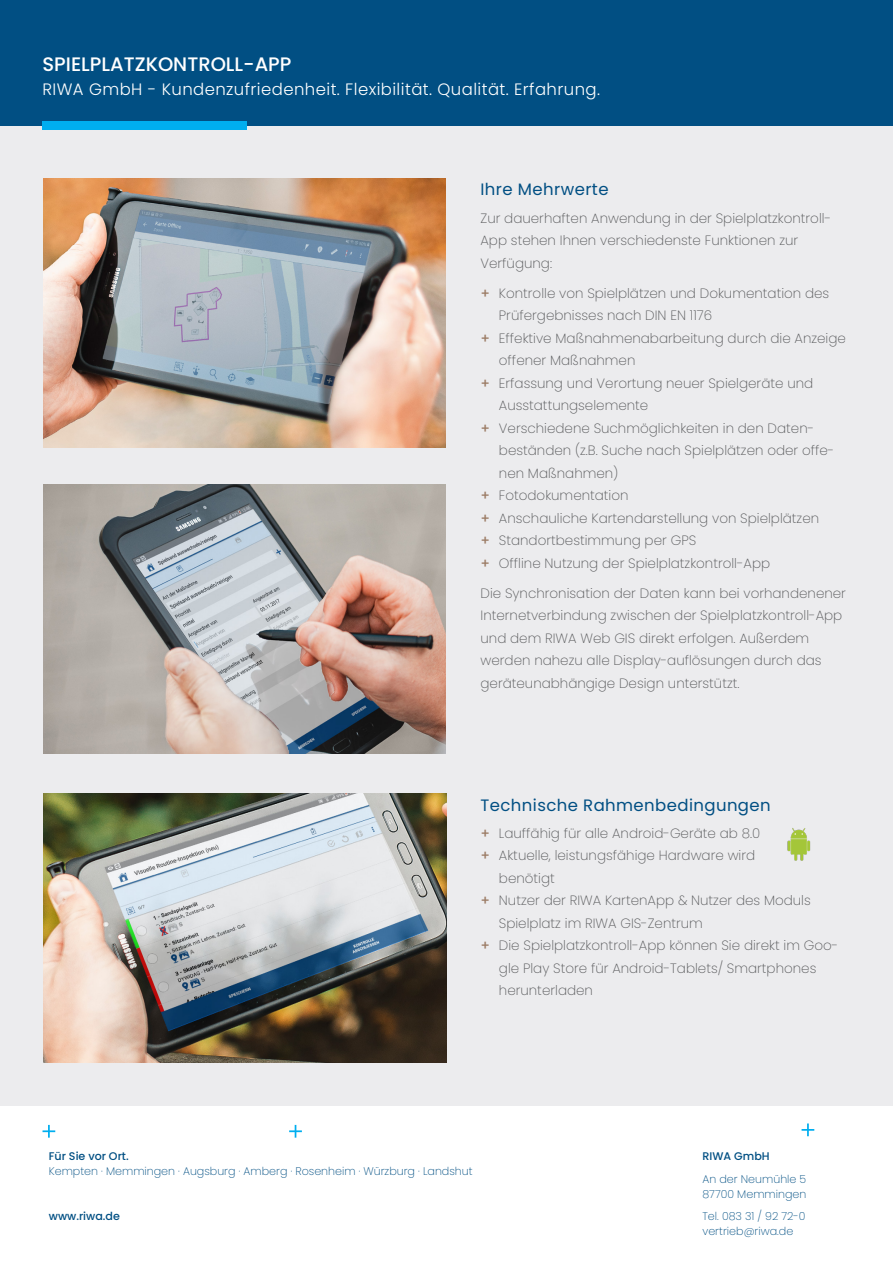
<style>
.page{position:relative;width:893px;height:1263px;background:#fff}
.page>*{position:absolute;margin:0;border:0;box-sizing:border-box;transform-origin:0 0}
.Modul_Überschrift_Rückseite{font:500 19.5px "Poppins";color:#fff}
.Slogan_weiss_Rückseite{font:300 16.5px "Poppins";letter-spacing:.025em;color:#fff}
.Subheader_blau{font:16.5px "Poppins";letter-spacing:.025em;color:#014f83}
.Fließtext_Rückseite{font:200 13.5px/22.5px "Poppins";color:#57585a}
.Slogan_Footer_Rückseite{font:200 11.1px/15px "Poppins";color:#014f83}
.Anschrift_Footer_Rückseite{font:200 11.1px/15px "Poppins";color:#014f83}
.Slogan_Footer_Rückseite-2{font:500 11.1px "Poppins";color:#014f83}
.Anschrift_Footer_Rückseite-2{font:500 11.1px "Poppins";color:#014f83}
.s1{font-weight:500;color:#9b7b64}
.s2{font-weight:500}
</style>
<div class="page">
<div style="left:0;top:125px;width:893px;height:981px;background:#ececee"></div>
<div style="left:0;top:0;width:893px;height:125px;background:#014f83"></div>
<div style="left:43px;top:121px;width:204px;height:8px;background:#00aeef"></div>
<svg style="left:43px;top:1125px;width:12px;height:13px"></svg>
<svg style="left:289px;top:1125px;width:13px;height:13px"></svg>
<svg style="left:801px;top:1123px;width:13px;height:13px"></svg>
<img style="left:43px;top:179px;width:403px;height:269px">
<img style="left:44px;top:793px;width:402px;height:269px">
<img style="left:43px;top:484px;width:403px;height:269px">
<img style="left:787px;top:828px;width:24px;height:33px">
<p class="Modul_Überschrift_Rückseite" style="left:43px;top:53px;width:250px">SPIELPLATZKONTROLL-APP</p>
<p class="Slogan_weiss_Rückseite" style="left:43px;top:80px;width:559px">RIWA GmbH - Kundenzufriedenheit. Flexibilität. Qualität. Erfahrung.</p>
<p class="Subheader_blau" style="left:480px;top:179px;width:130px">Ihre Mehrwerte</p>
<p class="Fließtext_Rückseite" style="left:480px;top:207px;width:352px">Zur dauerhaften Anwendung in der Spielplatzkontroll-<br>App stehen Ihnen verschiedenste Funktionen zur<br>Verfügung:</p>
<p class="Fließtext_Rückseite" style="left:499px;top:282px;width:332px;text-indent:-18px"><span class="s1">+</span> Kontrolle von Spielplätzen und Dokumentation des<br>Prüfergebnisses nach DIN EN 1176</p>
<p class="Fließtext_Rückseite" style="left:499px;top:327px;width:349px;text-indent:-18px"><span class="s1">+</span> Effektive Maßnahmenabarbeitung durch die Anzeige offener Maßnahmen</p>
<p class="Fließtext_Rückseite" style="left:499px;top:372px;width:316px;text-indent:-18px"><span class="s1">+</span> Erfassung und Verortung neuer Spielgeräte und<br>Ausstattungselemente</p>
<p class="Fließtext_Rückseite" style="left:499px;top:417px;width:337px;text-indent:-18px"><span class="s1">+</span> Verschiedene Suchmöglichkeiten in den Daten&shy;beständen (z.B. Suche nach Spielplätzen oder offe&shy;nen Maßnahmen)</p>
<p class="Fließtext_Rückseite" style="left:480px;top:484px;width:150px"><span class="s1">+</span> Fotodokumentation</p>
<p class="Fließtext_Rückseite" style="left:480px;top:507px;width:340px"><span class="s1">+</span> Anschauliche Kartendarstellung von Spielplätzen</p>
<p class="Fließtext_Rückseite" style="left:480px;top:529px;width:217px"><span class="s1">+</span> Standortbestimmung per GPS</p>
<p class="Fließtext_Rückseite" style="left:480px;top:552px;width:291px"><span class="s1">+</span> Offline Nutzung der Spielplatzkontroll-App</p>
<p class="Fließtext_Rückseite" style="left:480px;top:582px;width:367px">Die Synchronisation der Daten kann bei vorhandenener Internetverbindung zwischen der Spielplatzkontroll-App und dem RIWA Web GIS direkt erfolgen. Außerdem werden nahezu alle Display-auflösungen durch das geräteunabhängige Design unterstützt.</p>
<p class="Subheader_blau" style="left:480px;top:795px;width:292px">Technische Rahmenbedingungen</p>
<p class="Fließtext_Rückseite" style="left:480px;top:822px;width:281px"><span class="s1">+</span> Lauffähig für alle Android-Geräte ab 8.0</p>
<p class="Fließtext_Rückseite" style="left:499px;top:844px;width:258px;text-indent:-18px"><span class="s1">+</span> Aktuelle, leistungsfähige Hardware wird benötigt</p>
<p class="Fließtext_Rückseite" style="left:499px;top:889px;width:313px;text-indent:-18px"><span class="s1">+</span> Nutzer der RIWA KartenApp &amp; Nutzer des Moduls<br>Spielplatz im RIWA GIS-Zentrum</p>
<p class="Fließtext_Rückseite" style="left:499px;top:934px;width:341px;text-indent:-18px"><span class="s1">+</span> Die Spielplatzkontroll-App können Sie direkt im Goo&shy;gle Play Store für Android-Tablets/ Smartphones herunterladen</p>
<p class="Slogan_Footer_Rückseite" style="left:49px;top:1149px;width:425px"><span class="s2">Für Sie vor Ort.<br></span>Kempten · Memmingen · Augsburg · Amberg · Rosenheim · Würzburg · Landshut</p>
<p class="Slogan_Footer_Rückseite-2" style="left:49px;top:1210px;width:73px">www.riwa.de</p>
<p class="Anschrift_Footer_Rückseite-2" style="left:702px;top:1150px;width:69px">RIWA GmbH</p>
<p class="Anschrift_Footer_Rückseite" style="left:702px;top:1171px;width:105px">An der Neumühle 5<br>87700 Memmingen</p>
<p class="Anschrift_Footer_Rückseite" style="left:702px;top:1209px;width:105px">Tel. 083 31 / 92 72-0 vertrieb@riwa.de</p>
</div>
